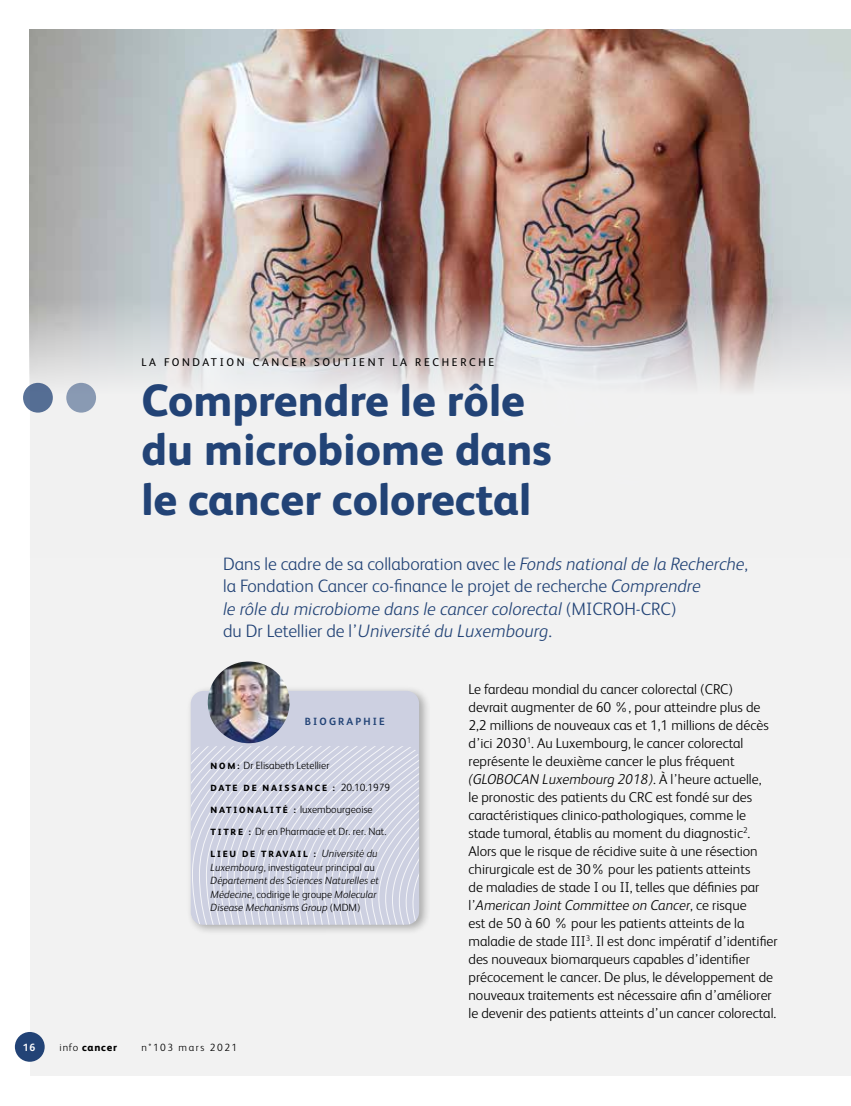
<style>
.page{position:relative;width:851px;height:1106px;background:#fff}
.page>*{position:absolute;margin:0;border:0;box-sizing:border-box;transform-origin:0 0}
.t1{font:800 45px/49.5px "FS Albert";color:#224376}
.t2{font:300 18px/22.5px "FS Albert";color:#224376}
.t3{font:300 14.25px/18px "FS Albert";color:#000}
.t4{font:11.25px "FS Albert";letter-spacing:.24em;color:#000}
.t5{font:italic 300 10.5px/13.5px "FS Albert";color:#000}
.t6{font:300 10.5px/22px "FS Albert";color:#000}
.t7{font:300 10.5px "FS Albert";letter-spacing:.15em;color:#000}
.t8{font:700 10.5px "FS Albert";letter-spacing:.2em;color:#224376}
.t9{font:800 10.5px "FS Albert";letter-spacing:.075em;color:#000}
.t10{font:700 10.5px "FS Albert";color:#fff}
.t11{font:800 9px "FS Albert";letter-spacing:.2em;color:#000}
.s1{font-style:italic}
.s2{font-weight:800;font-size:9px}
.s3{font-weight:300;font-size:10.5px}
.s4{font-weight:300;font-style:italic;font-size:10.5px}
.s5{font-style:normal}
.s6{font-weight:300}
</style>
<div class="page">
<div style="left:30px;top:30px;width:820px;height:1046px;background:#f2f2f2"></div>
<div style="left:186px;top:685px;width:244px;height:250px;background:#000;opacity:.3"></div>
<div style="left:191px;top:691px;width:228px;height:233px;background:#cdd0e1;border-radius:13px"></div>
<svg style="left:191px;top:746px;width:228px;height:178px"></svg>
<img style="left:208px;top:661px;width:81px;height:82px;border-radius:41px">
<img style="left:30px;top:30px;width:820px;height:383px">
<div style="left:23px;top:383px;width:30px;height:29px;background:#556e94;border-radius:50%"></div>
<div style="left:66px;top:383px;width:30px;height:29px;background:#899ab3;border-radius:50%"></div>
<div style="left:15px;top:1032px;width:30px;height:29px;background:#224376;border-radius:50%"></div>
<p class="t4" style="left:141px;top:355px;width:354px">LA FONDATION CANCER SOUTIENT LA RECHERCHE</p>
<h1 class="t1" style="left:141px;top:373px;width:412px">Comprendre le rôle du microbiome dans le cancer colorectal</h1>
<p class="t2" style="left:223px;top:551px;width:526px">Dans le cadre de sa collaboration avec le <span class="s1">Fonds national de la Recherche</span>, la Fondation Cancer co-finance le projet de recherche <span class="s1">Comprendre<br>le rôle du microbiome dans le cancer colorectal</span> (MICROH-CRC)<br>du Dr Letellier de l’<span class="s1">Université du Luxembourg</span>.</p>
<p class="t8" style="left:305px;top:714px;width:81px">BIOGRAPHIE</p>
<p class="t6" style="left:210px;top:754px;width:120px"><span class="s2">N O M :</span> Dr Elisabeth Letellier</p>
<p class="t11" style="left:210px;top:781px;width:181px">DATE DE NAISSANCE : <span class="s3">20.10.1979</span></p>
<p class="t6" style="left:210px;top:798px;width:177px"><span class="s2">N AT I O N A L I T É :</span> luxembourgeoise<br><span class="s2">T I T R E :</span> Dr en Pharmacie et Dr. rer. Nat.</p>
<p class="t11" style="left:210px;top:847px;width:168px">LIEU DE TRAVAIL : <span class="s4">Université du</span></p>
<p class="t5" style="left:210px;top:859px;width:170px">Luxembourg<span class="s5">, investigateur principal au </span>Département des Sciences Naturelles et Médecine<span class="s5">, codirige le groupe</span> Molecular Disease Mechanisms Group <span class="s5">(MDM)</span></p>
<p class="t10" style="left:23px;top:1040px;width:14px">16</p>
<p class="t9" style="left:60px;top:1039px;width:59px"><span class="s6">info</span> cancer</p>
<p class="t7" style="left:141px;top:1040px;width:97px">n°103 mars 2021</p>
<p class="t3" style="left:468px;top:679px;width:310px">Le fardeau mondial du cancer colorectal (CRC)<br>devrait augmenter de 60 %, pour atteindre plus de 2,2 millions de nouveaux cas et 1,1 millions de décès d’ici 2030<sup>1</sup>. Au Luxembourg, le cancer colorectal représente le deuxième cancer le plus fréquent <span class="s1">(GLOBOCAN Luxembourg 2018)</span>. À l’heure actuelle,<br>le pronostic des patients du CRC est fondé sur des caractéristiques clinico-pathologiques, comme le stade tumoral, établis au moment du diagnostic<sup>2</sup>.<br>Alors que le risque de récidive suite à une résection chirurgicale est de 30% pour les patients atteints<br>de maladies de stade I ou II, telles que définies par l’<span class="s1">American Joint Committee on Cancer</span>, ce risque<br>est de 50 à 60 % pour les patients atteints de la maladie de stade III<sup>3</sup>. Il est donc impératif d’identifier des nouveaux biomarqueurs capables d’identifier précocement le cancer. De plus, le développement de nouveaux traitements est nécessaire afin d’améliorer le devenir des patients atteints d’un cancer colorectal.</p>
</div>
